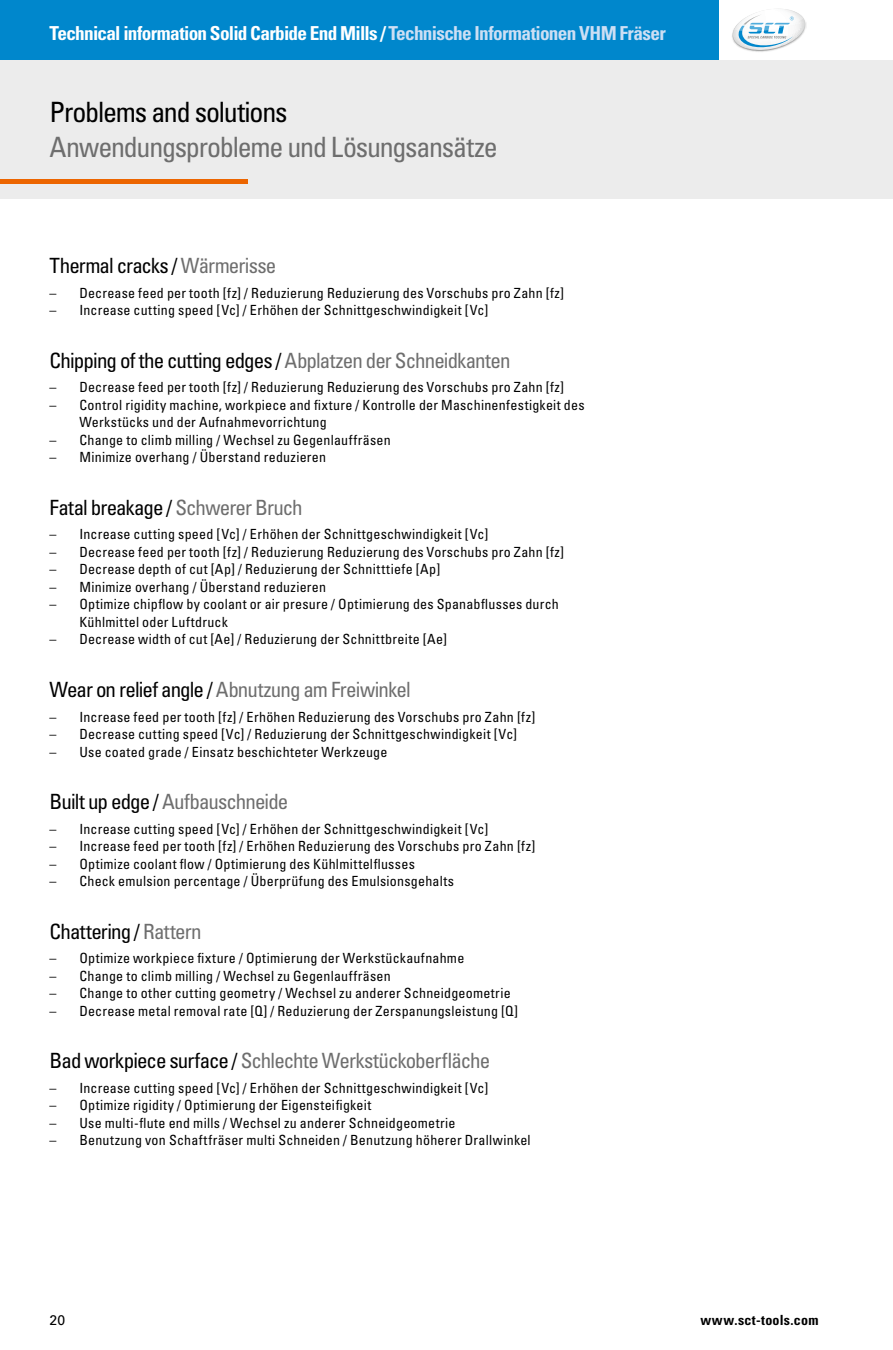
<style>
.page{position:relative;width:893px;height:1350px;background:#fff}
.page>*{position:absolute;margin:0;border:0;box-sizing:border-box;transform-origin:0 0}
.t1{font:condensed 28px "Univers LT Std";letter-spacing:-.045em;color:#6e6e6e}
.t2{font:condensed 28px "Univers LT Std";letter-spacing:-.04em;color:#000}
.t3{font:condensed 21px "Univers LT Std";letter-spacing:-.04em;color:#000}
.t4{font:condensed 21px "Univers LT Std";letter-spacing:-.045em;color:#6e6e6e}
.t5{font:700 condensed 19.25px "Univers LT Std";letter-spacing:-.035em;color:#fff}
.t6{font:condensed 14px/17.5px "Univers LT Std";letter-spacing:.02em;color:#000}
.t7{font:700 condensed 14px "Univers LT Std";letter-spacing:.02em;color:#000}
.t8{font:14px "Univers LT Std";color:#000}
.s1{color:#cddff4}
.s2{color:#6e6e6e}
.s3{color:#000}
</style>
<div class="page">
<div style="left:0;top:0;width:893px;height:198px;background:#ececec"></div>
<div style="left:0;top:0;width:719px;height:60px;background:#0087cc"></div>
<div style="left:719px;top:0;width:174px;height:60px;background:#fff"></div>
<svg style="left:732px;top:9px;width:75px;height:43px"></svg>
<div style="left:0;top:179px;width:248px;height:5px;background:#ec6500"></div>
<h3 class="t5" style="left:50px;top:21px;width:618px">Technical information Solid Carbide End Mills / <span class="s1">Technische Informationen VHM Fräser</span></h3>
<h1 class="t2" style="left:50px;top:94px;width:239px">Problems and solutions</h1>
<h1 class="t1" style="left:50px;top:129px;width:450px">Anwendungsprobleme und Lösungsansätze</h1>
<h2 class="t3" style="left:50px;top:252px;width:228px">Thermal cracks / <span class="s2">Wärmerisse</span></h2>
<p class="t6" style="left:50px;top:284px;width:516px">– Decrease feed per tooth [fz] / Reduzierung Reduzierung des Vorschubs pro Zahn [fz]</p>
<p class="t6" style="left:50px;top:301px;width:440px">– Increase cutting speed [Vc] / Erhöhen der Schnittgeschwindigkeit [Vc]</p>
<h2 class="t3" style="left:50px;top:347px;width:462px">Chipping of the cutting edges / <span class="s2">Abplatzen der Schneidkanten</span></h2>
<p class="t6" style="left:50px;top:378px;width:516px">– Decrease feed per tooth [fz] / Reduzierung Reduzierung des Vorschubs pro Zahn [fz]</p>
<p class="t6" style="left:79px;top:396px;width:507px;text-indent:-30px">– Control rigidity machine, workpiece and fixture / Kontrolle der Maschinenfestigkeit des<br>Werkstücks und der Aufnahmevorrichtung</p>
<p class="t6" style="left:50px;top:431px;width:343px">– Change to climb milling / Wechsel zu Gegenlauffräsen</p>
<p class="t6" style="left:50px;top:448px;width:278px">– Minimize overhang / Überstand reduzieren</p>
<h2 class="t3" style="left:50px;top:494px;width:255px">Fatal breakage / <span class="s2">Schwerer Bruch</span></h2>
<p class="t6" style="left:50px;top:525px;width:440px">– Increase cutting speed [Vc] / Erhöhen der Schnittgeschwindigkeit [Vc]</p>
<p class="t6" style="left:50px;top:543px;width:516px">– Decrease feed per tooth [fz] / Reduzierung Reduzierung des Vorschubs pro Zahn [fz]</p>
<p class="t6" style="left:50px;top:560px;width:392px">– Decrease depth of cut [Ap] / Reduzierung der Schnitttiefe [Ap]</p>
<p class="t6" style="left:50px;top:578px;width:278px">– Minimize overhang / Überstand reduzieren</p>
<p class="t6" style="left:79px;top:595px;width:481px;text-indent:-30px">– Optimize chipflow by coolant or air presure / Optimierung des Spanabflusses durch<br>Kühlmittel oder Luftdruck</p>
<p class="t6" style="left:50px;top:630px;width:399px">– Decrease width of cut [Ae] / Reduzierung der Schnittbreite [Ae]</p>
<h2 class="t4" style="left:50px;top:676px;width:363px"><span class="s3">Wear on relief angle /</span> Abnutzung am Freiwinkel</h2>
<p class="t6" style="left:50px;top:707px;width:487px">– Increase feed per tooth [fz] / Erhöhen Reduzierung des Vorschubs pro Zahn [fz]</p>
<p class="t6" style="left:50px;top:725px;width:469px">– Decrease cutting speed [Vc] / Reduzierung der Schnittgeschwindigkeit [Vc]</p>
<p class="t6" style="left:50px;top:742px;width:339px">– Use coated grade / Einsatz beschichteter Werkzeuge</p>
<h2 class="t4" style="left:50px;top:788px;width:240px"><span class="s3">Built up edge /</span> Aufbauschneide</h2>
<p class="t6" style="left:50px;top:819px;width:440px">– Increase cutting speed [Vc] / Erhöhen der Schnittgeschwindigkeit [Vc]</p>
<p class="t6" style="left:50px;top:837px;width:487px">– Increase feed per tooth [fz] / Erhöhen Reduzierung des Vorschubs pro Zahn [fz]</p>
<p class="t6" style="left:50px;top:854px;width:367px">– Optimize coolant flow / Optimierung des Kühlmittelflusses</p>
<p class="t6" style="left:50px;top:872px;width:406px">– Check emulsion percentage / Überprüfung des Emulsionsgehalts</p>
<h2 class="t3" style="left:50px;top:917px;width:154px">Chattering / <span class="s2">Rattern</span></h2>
<p class="t6" style="left:50px;top:949px;width:416px">– Optimize workpiece fixture / Optimierung der Werkstückaufnahme</p>
<p class="t6" style="left:50px;top:966px;width:343px">– Change to climb milling / Wechsel zu Gegenlauffräsen</p>
<p class="t6" style="left:50px;top:984px;width:463px">– Change to other cutting geometry / Wechsel zu anderer Schneidgeometrie</p>
<p class="t6" style="left:50px;top:1001px;width:470px">– Decrease metal removal rate [Q] / Reduzierung der Zerspanungsleistung [Q]</p>
<h2 class="t4" style="left:50px;top:1047px;width:442px"><span class="s3">Bad workpiece surface /</span> Schlechte Werkstückoberfläche</h2>
<p class="t6" style="left:50px;top:1078px;width:440px">– Increase cutting speed [Vc] / Erhöhen der Schnittgeschwindigkeit [Vc]</p>
<p class="t6" style="left:50px;top:1096px;width:323px">– Optimize rigidity / Optimierung der Eigensteifigkeit</p>
<p class="t6" style="left:50px;top:1113px;width:407px">– Use multi-flute end mills / Wechsel zu anderer Schneidgeometrie</p>
<p class="t6" style="left:50px;top:1131px;width:483px">– Benutzung von Schaftfräser multi Schneiden / Benutzung höherer Drallwinkel</p>
<p class="t8" style="left:50px;top:1311px;width:17px">20</p>
<p class="t7" style="left:700px;top:1311px;width:120px">www.sct-tools.com</p>
</div>
